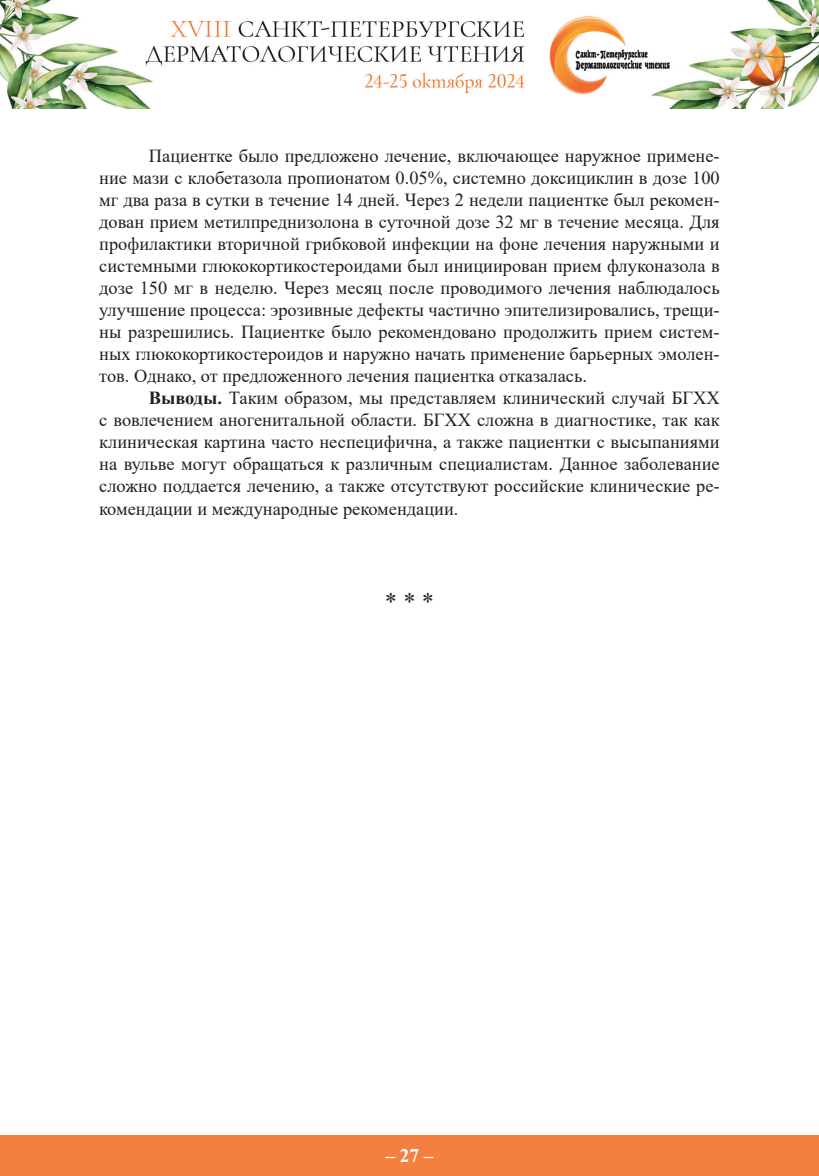
<style>
.page{position:relative;width:819px;height:1176px;background:#fff}
.page>*{position:absolute;margin:0;border:0;box-sizing:border-box;transform-origin:0 0}
.t1{font:24.5px "Times New Roman";color:#231f20}
.t2{font:700 19.25px "Times New Roman";color:#fff}
.t3{font:18.38px/22.1px "Times New Roman";color:#231f20;text-align:justify}
.s1{font-weight:700}
</style>
<div class="page">
<div style="left:0;top:1135px;width:819px;height:41px;background:#f48040"></div>
<img style="left:0;top:0;width:819px;height:108px">
<p class="t3" style="left:99px;top:144px;width:622px;text-indent:50px">Пациентке было предложено лечение, включающее наружное примене&shy;ние мази с клобетазола пропионатом 0.05%, системно доксициклин в дозе 100 мг два раза в сутки в течение 14 дней. Через 2 недели пациентке был рекомен&shy;дован прием метилпреднизолона в суточной дозе 32 мг в течение месяца. Для профилактики вторичной грибковой инфекции на фоне лечения наружными и системными глюкокортикостероидами был инициирован прием флуконазола в дозе 150 мг в неделю. Через месяц после проводимого лечения наблюдалось улучшение процесса: эрозивные дефекты частично эпителизировались, трещи&shy;ны разрешились. Пациентке было рекомендовано продолжить прием систем&shy;ных глюкокортикостероидов и наружно начать применение барьерных эмолен&shy;тов. Однако, от предложенного лечения пациентка отказалась.</p>
<p class="t3" style="left:99px;top:386px;width:622px;text-indent:50px"><span class="s1">Выводы.</span> Таким образом, мы представляем клинический случай БГХХ с вовлечением аногенитальной области. БГХХ сложна в диагностике, так как клиническая картина часто неспецифична, а также пациентки с высыпаниями на вульве могут обращаться к различным специалистам. Данное заболевание сложно поддается лечению, а также отсутствуют российские клинические ре&shy;комендации и международные рекомендации.</p>
<h1 class="t1" style="left:385px;top:584px;width:50px">* * *</h1>
<p class="t2" style="left:385px;top:1142px;width:50px">– 27 –</p>
</div>
